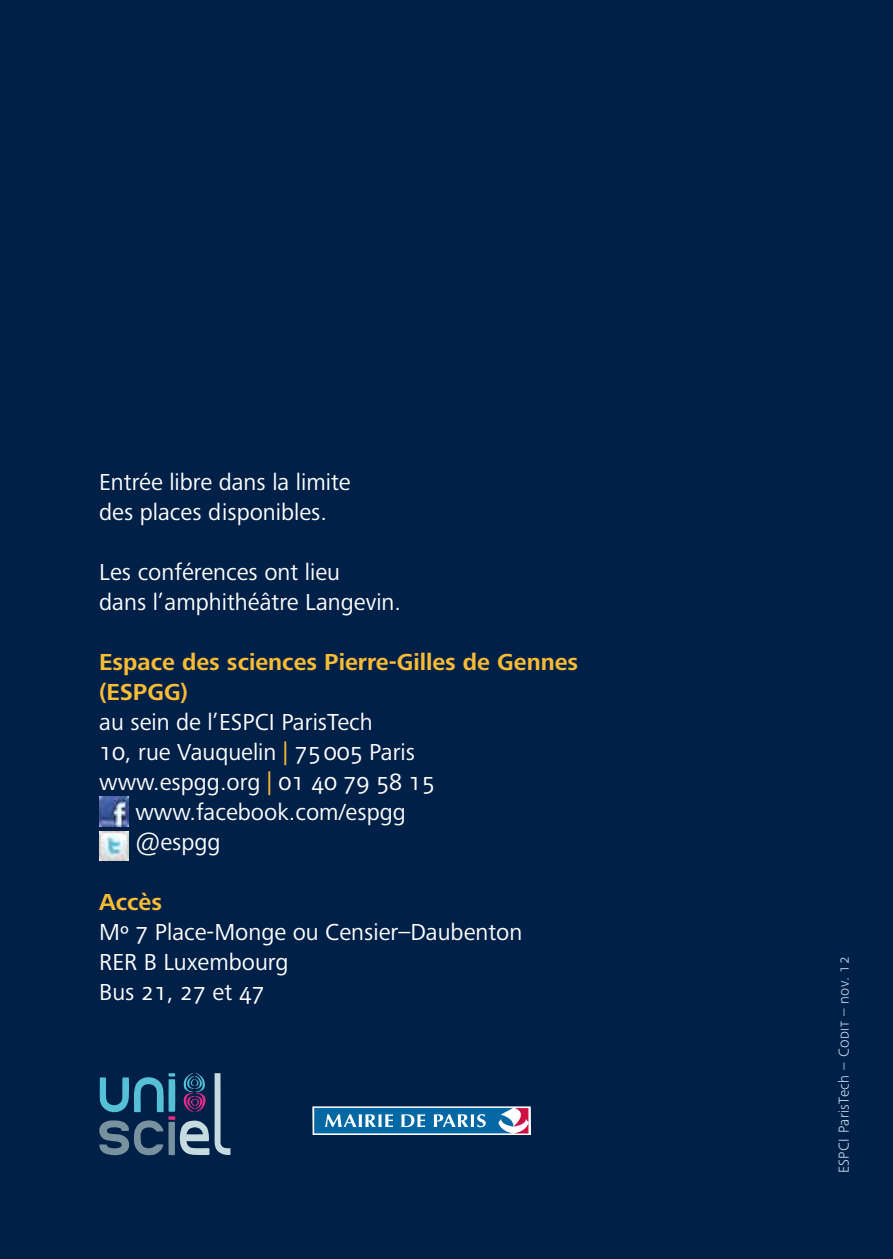
<style>
.page{position:relative;width:893px;height:1259px;background:#002048}
.page>*{position:absolute;margin:0;border:0;box-sizing:border-box;transform-origin:0 0}
.t1{font:24px/30px "Frutiger Next Pro";color:#fff}
.t2{font:700 24px/30px "Frutiger Next Pro";color:#fabc34}
.t3{font:300 15px "Frutiger Next Pro";letter-spacing:.03em;color:#c9e1f3}
.s1{color:#fabc34}
</style>
<div class="page">
<svg style="left:312px;top:1106px;width:219px;height:29px"></svg>
<svg style="left:314px;top:1108px;width:215px;height:25px;background:#4286b5"></svg>
<img style="left:99px;top:797px;width:30px;height:29px">
<img style="left:99px;top:831px;width:30px;height:30px">
<svg style="left:99px;top:1073px;width:131px;height:82px"></svg>
<p class="t1" style="left:99px;top:467px;width:253px">Entrée libre dans la limite des places disponibles.</p>
<p class="t1" style="left:99px;top:557px;width:303px">Les conférences ont lieu<br>dans l’amphithéâtre Langevin.</p>
<p class="t2" style="left:99px;top:647px;width:481px">Espace des sciences Pierre-Gilles de Gennes (ESPGG)</p>
<p class="t1" style="left:99px;top:707px;width:275px">au sein de l’ESPCI ParisTech</p>
<p class="t1" style="left:99px;top:737px;width:317px">10, rue Vauquelin <span class="s1">|</span> 75005 Paris</p>
<p class="t1" style="left:99px;top:767px;width:337px">www.espgg.org <span class="s1">|</span> 01 40 79 58 15</p>
<p class="t1" style="left:135px;top:797px;width:272px">www.facebook.com/espgg</p>
<p class="t1" style="left:135px;top:827px;width:87px">@espgg</p>
<p class="t2" style="left:99px;top:887px;width:64px">Accès</p>
<p class="t1" style="left:99px;top:917px;width:425px">MO 7 Place-Monge ou Censier–Daubenton<br>RER B Luxembourg<br>Bus 21, 27 et 47</p>
<p class="t3" style="left:835px;top:1173px;width:219px;rotate:-90deg">ESPCI ParisTech – Codit – nov. 12</p>
</div>
